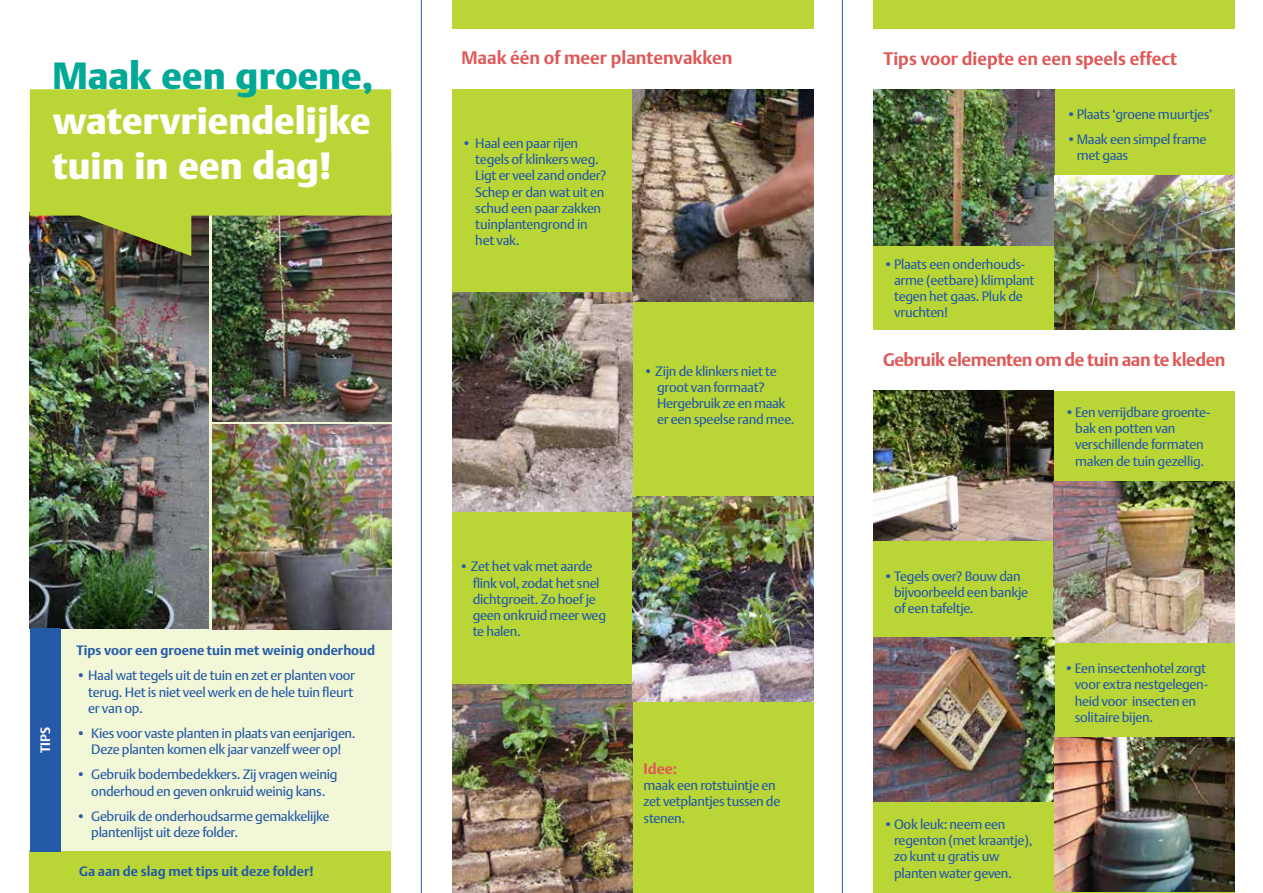
<style>
.page{position:relative;width:1263px;height:893px;background:#fff}
.page>*{position:absolute;margin:0;border:0;box-sizing:border-box;transform-origin:0 0}
.t1{font:900 37.5px/45px "DTL Argo T";color:#fff}
.t2{font:900 37.5px "DTL Argo T";color:#00a896}
.t3{font:700 18px "DTL Argo T";color:#df5857}
.t4{font:700 18px "DTL Argo T";letter-spacing:-.025em;color:#df5857}
.t5{font:700 15px "DTL Argo T";color:#df5857}
.t6{font:13.5px/16.2px "DTL Argo T";letter-spacing:-.02em;color:#255aa8}
.t7{font:700 13.5px "DTL Argo T";color:#255aa8}
.t8{font:700 13.5px "DTL Argo T";color:#fff}
</style>
<div class="page">
<hr style="left:842px;top:0;width:1px;height:893px;background:#255aa8">
<hr style="left:421px;top:0;width:1px;height:893px;background:#255aa8">
<div style="left:452px;top:89px;width:361px;height:804px;background:#bad636"></div>
<img style="left:452px;top:685px;width:181px;height:208px">
<img style="left:633px;top:89px;width:180px;height:212px">
<img style="left:452px;top:293px;width:181px;height:218px">
<img style="left:633px;top:496px;width:180px;height:206px">
<div style="left:452px;top:0;width:361px;height:28px;background:#bad636"></div>
<div style="left:873px;top:89px;width:362px;height:804px;background:#bad636"></div>
<div style="left:873px;top:330px;width:362px;height:60px;background:#fff"></div>
<img style="left:873px;top:89px;width:181px;height:157px">
<img style="left:873px;top:390px;width:181px;height:150px">
<img style="left:1054px;top:482px;width:181px;height:160px">
<img style="left:873px;top:637px;width:181px;height:165px">
<img style="left:1054px;top:737px;width:181px;height:155px">
<img style="left:1054px;top:176px;width:181px;height:154px">
<div style="left:873px;top:0;width:362px;height:28px;background:#bad636"></div>
<div style="left:30px;top:850px;width:361px;height:43px;background:#bad636"></div>
<div style="left:30px;top:149px;width:361px;height:701px;background:#f1f7d7"></div>
<img style="left:30px;top:256px;width:178px;height:373px">
<img style="left:213px;top:256px;width:178px;height:165px">
<img style="left:213px;top:425px;width:178px;height:204px">
<div style="left:30px;top:628px;width:30px;height:223px;background:#255aa8"></div>
<svg style="left:30px;top:89px;width:361px;height:167px;background:#a6ba39"></svg>
<h1 class="t2" style="left:52px;top:54px;width:322px">Maak een groene,</h1>
<h1 class="t1" style="left:52px;top:98px;width:320px">watervriendelijke tuin in een dag!</h1>
<p class="t8" style="left:37px;top:753px;width:27px;rotate:-90deg">TIPS</p>
<p class="t7" style="left:77px;top:642px;width:300px">Tips voor een groene tuin met weinig onderhoud</p>
<p class="t6" style="left:88px;top:667px;width:268px;text-indent:-12px">• Haal wat tegels uit de tuin en zet er planten voor terug. Het is niet veel werk en de hele tuin fleurt er van op.</p>
<p class="t6" style="left:76px;top:725px;width:281px;text-align:center">• Kies voor vaste planten in plaats van eenjarigen.<br>Deze planten komen elk jaar vanzelf weer op!</p>
<p class="t6" style="left:76px;top:766px;width:263px;text-align:center">• Gebruik bodembedekkers. Zij vragen weinig onderhoud en geven onkruid weinig kans.</p>
<p class="t6" style="left:91px;top:808px;width:240px;text-indent:-15px">• Gebruik de onderhoudsarme gemakkelijke plantenlijst uit deze folder.</p>
<p class="t7" style="left:79px;top:863px;width:236px">Ga aan de slag met tips uit deze folder!</p>
<h2 class="t3" style="left:461px;top:47px;width:273px">Maak één of meer plantenvakken</h2>
<p class="t6" style="left:475px;top:135px;width:133px;text-indent:-14px">• Haal een paar rijen tegels of klinkers weg.<br>Ligt er veel zand onder?<br>Schep er dan wat uit en schud een paar zakken tuinplantengrond in het vak.</p>
<p class="t6" style="left:657px;top:362px;width:139px;text-indent:-14px">• Zijn de klinkers niet te groot van formaat?<br>Hergebruik ze en maak er een speelse rand mee.</p>
<p class="t6" style="left:473px;top:558px;width:135px;text-indent:-14px">• Zet het vak met aarde flink vol, zodat het snel dichtgroeit. Zo hoef je geen onkruid meer weg te halen.</p>
<p class="t5" style="left:644px;top:760px;width:35px">Idee:</p>
<p class="t6" style="left:644px;top:777px;width:138px">maak een rotstuintje en zet vetplantjes tussen de stenen.</p>
<h2 class="t3" style="left:883px;top:48px;width:295px">Tips voor diepte en een speels effect</h2>
<p class="t6" style="left:1066px;top:105px;width:148px">•Plaats ‘groene muurtjes’</p>
<p class="t6" style="left:1077px;top:131px;width:131px;text-indent:-11px">•Maak een simpel frame met gaas</p>
<p class="t6" style="left:894px;top:256px;width:142px;text-indent:-11px">•Plaats een onderhouds&shy;arme (eetbare) klimplant tegen het gaas. Pluk de vruchten!</p>
<h2 class="t4" style="left:883px;top:349px;width:344px">Gebruik elementen om de tuin aan te kleden</h2>
<p class="t6" style="left:1075px;top:404px;width:137px;text-indent:-11px">•Een verrijdbare groente&shy;bak en potten van verschillende formaten maken de tuin gezellig.</p>
<p class="t6" style="left:894px;top:568px;width:136px;text-indent:-11px">•Tegels over? Bouw dan bijvoorbeeld een bankje of een tafeltje.</p>
<p class="t6" style="left:1075px;top:660px;width:135px;text-indent:-11px">•Een insectenhotel zorgt voor extra nestgelegen&shy;heid voor insecten en solitaire bijen.</p>
<p class="t6" style="left:894px;top:816px;width:140px;text-indent:-11px">•Ook leuk: neem een regenton (met kraantje), zo kunt u gratis uw planten water geven.</p>
</div>
